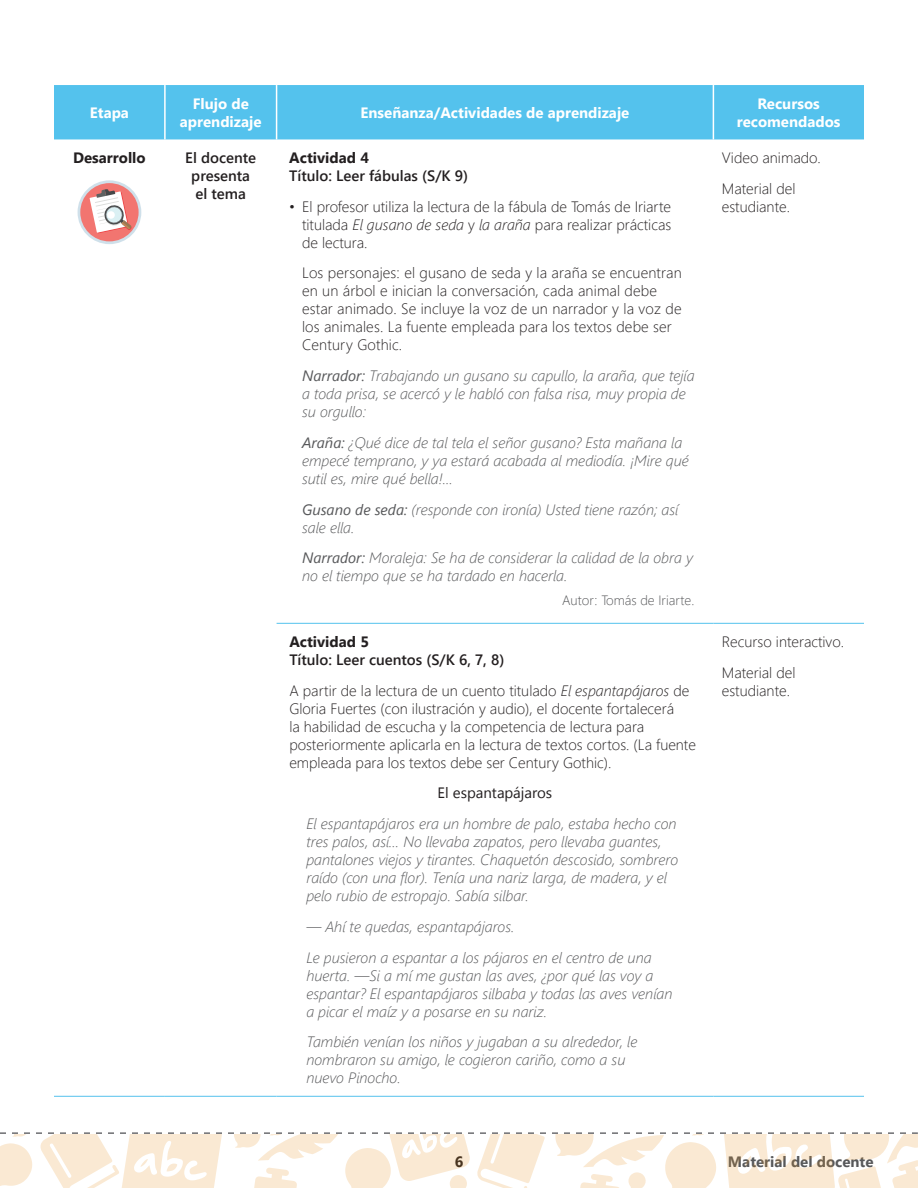
<style>
.page{position:relative;width:918px;height:1188px;background:#fff}
.page>*{position:absolute;margin:0;border:0;box-sizing:border-box;transform-origin:0 0}
.t1{font:italic 300 15px/18px "Segoe UI";color:#57585a}
.t2{font:300 15px/18px "Segoe UI";color:#231f20}
.t3{font:700 15px/18px "Segoe UI";color:#fff;text-align:center}
.t4{font:600 15px/18px "Segoe UI";color:#231f20;text-align:center}
.t5{font:700 15px "Segoe UI";color:#231f20}
.t6{font:700 15px "Segoe UI";color:#57585a}
.t7{font:15px "Segoe UI";color:#231f20}
.t8{font:300 13.5px "Segoe UI";color:#57585a}
.s1{font-style:italic}
.s2{font-weight:400}
.s3{font-weight:600}
</style>
<div class="page">
<svg style="left:0;top:1132px;width:918px;height:56px"></svg>
<div style="left:54px;top:85px;width:810px;height:54px;background:#54c2ed"></div>
<hr style="left:164px;top:85px;width:2px;height:54px;background:#fff">
<hr style="left:276px;top:85px;width:1px;height:54px;background:#fff">
<hr style="left:713px;top:85px;width:1px;height:54px;background:#fff">
<hr style="left:277px;top:623px;width:436px;height:1px;background:#54c2ed">
<hr style="left:713px;top:623px;width:151px;height:1px;background:#54c2ed">
<hr style="left:54px;top:1096px;width:111px;height:1px;background:#54c2ed">
<hr style="left:165px;top:1096px;width:112px;height:1px;background:#54c2ed">
<hr style="left:277px;top:1096px;width:436px;height:1px;background:#54c2ed">
<hr style="left:713px;top:1096px;width:151px;height:1px;background:#54c2ed">
<svg style="left:78px;top:180px;width:63px;height:64px"></svg>
<div style="left:80px;top:183px;width:59px;height:58px;background:#f27570;border-radius:50%"></div>
<svg style="left:90px;top:189px;width:42px;height:44px"></svg>
<p class="t3" style="left:90px;top:103px;width:41px">Etapa</p>
<p class="t3" style="left:180px;top:94px;width:83px">Flujo de aprendizaje</p>
<p class="t3" style="left:361px;top:103px;width:270px">Enseñanza/Actividades de aprendizaje</p>
<p class="t3" style="left:737px;top:94px;width:105px">Recursos recomendados</p>
<p class="t5" style="left:73px;top:147px;width:74px">Desarrollo</p>
<p class="t4" style="left:185px;top:148px;width:72px">El docente presenta el tema</p>
<p class="t5" style="left:289px;top:147px;width:81px">Actividad 4</p>
<p class="t2" style="left:722px;top:141px;width:101px;line-height:30.8px">Video animado.<br>Material del</p>
<p class="t2" style="left:722px;top:197px;width:70px">estudiante.</p>
<p class="t4" style="left:289px;top:166px;width:180px">Título: Leer fábulas (S/K 9)</p>
<p class="t2" style="left:302px;top:197px;width:371px;text-align:justify;text-indent:-13px">• El profesor utiliza la lectura de la fábula de Tomás de Iriarte titulada <span class="s1">El gusano de seda</span> y <span class="s1">la araña</span> para realizar prácticas de lectura.</p>
<p class="t2" style="left:302px;top:263px;width:381px">Los personajes: el gusano de seda y la araña se encuentran en un árbol e inician la conversación, cada animal debe estar animado. Se incluye la voz de un narrador y la voz de los animales. La fuente empleada para los textos debe ser Century Gothic.</p>
<p class="t1" style="left:302px;top:366px;width:394px"><span class="s2">Narrador:</span> Trabajando un gusano su capullo, la araña, que tejía a toda prisa, se acercó y le habló con falsa risa, muy propia de su orgullo:</p>
<p class="t1" style="left:302px;top:433px;width:388px"><span class="s2">Araña:</span> ¿Qué dice de tal tela el señor gusano? Esta mañana la empecé temprano, y ya estará acabada al mediodía. ¡Mire qué sutil es, mire qué bella!...</p>
<p class="t1" style="left:302px;top:500px;width:378px"><span class="s2">Gusano de seda:</span> (responde con ironía) Usted tiene razón; así sale ella.</p>
<p class="t1" style="left:302px;top:548px;width:392px"><span class="s2">Narrador:</span> Moraleja: Se ha de considerar la calidad de la obra y no el tiempo que se ha tardado en hacerla.</p>
<p class="t8" style="left:562px;top:589px;width:134px">Autor: Tomás de Iriarte.</p>
<p class="t5" style="left:289px;top:631px;width:81px">Actividad 5</p>
<p class="t2" style="left:289px;top:644px;width:402px;line-height:30.8px"><span class="s3">Título: Leer cuentos (S/K 6, 7, 8)<br></span>A partir de la lectura de un cuento titulado <span class="s1">El espantapájaros</span> de</p>
<p class="t2" style="left:289px;top:699px;width:408px">Gloria Fuertes (con ilustración y audio), el docente fortalecerá<br>la habilidad de escucha y la competencia de lectura para posteriormente aplicarla en la lectura de textos cortos. (La fuente empleada para los textos debe ser Century Gothic).</p>
<p class="t7" style="left:438px;top:783px;width:116px">El espantapájaros</p>
<p class="t1" style="left:306px;top:814px;width:373px">El espantapájaros era un hombre de palo, estaba hecho con tres palos, así… No llevaba zapatos, pero llevaba guantes, pantalones viejos y tirantes. Chaquetón descosido, sombrero raído (con una flor). Tenía una nariz larga, de madera, y el pelo rubio de estropajo. Sabía silbar.</p>
<p class="t1" style="left:306px;top:911px;width:347px;line-height:30.8px">— Ahí te quedas, espantapájaros.<br>Le pusieron a espantar a los pájaros en el centro de una</p>
<p class="t1" style="left:306px;top:966px;width:368px">huerta. —Si a mí me gustan las aves, ¿por qué las voy a espantar? El espantapájaros silbaba y todas las aves venían a picar el maíz y a posarse en su nariz.</p>
<p class="t1" style="left:306px;top:1033px;width:333px">También venían los niños y jugaban a su alrededor, le nombraron su amigo, le cogieron cariño, como a su nuevo Pinocho.</p>
<p class="t2" style="left:722px;top:626px;width:124px;line-height:30.8px">Recurso interactivo.<br>Material del</p>
<p class="t2" style="left:722px;top:681px;width:70px">estudiante.</p>
<p class="t5" style="left:455px;top:1151px;width:10px">6</p>
<p class="t6" style="left:728px;top:1151px;width:147px">Material del docente</p>
</div>
